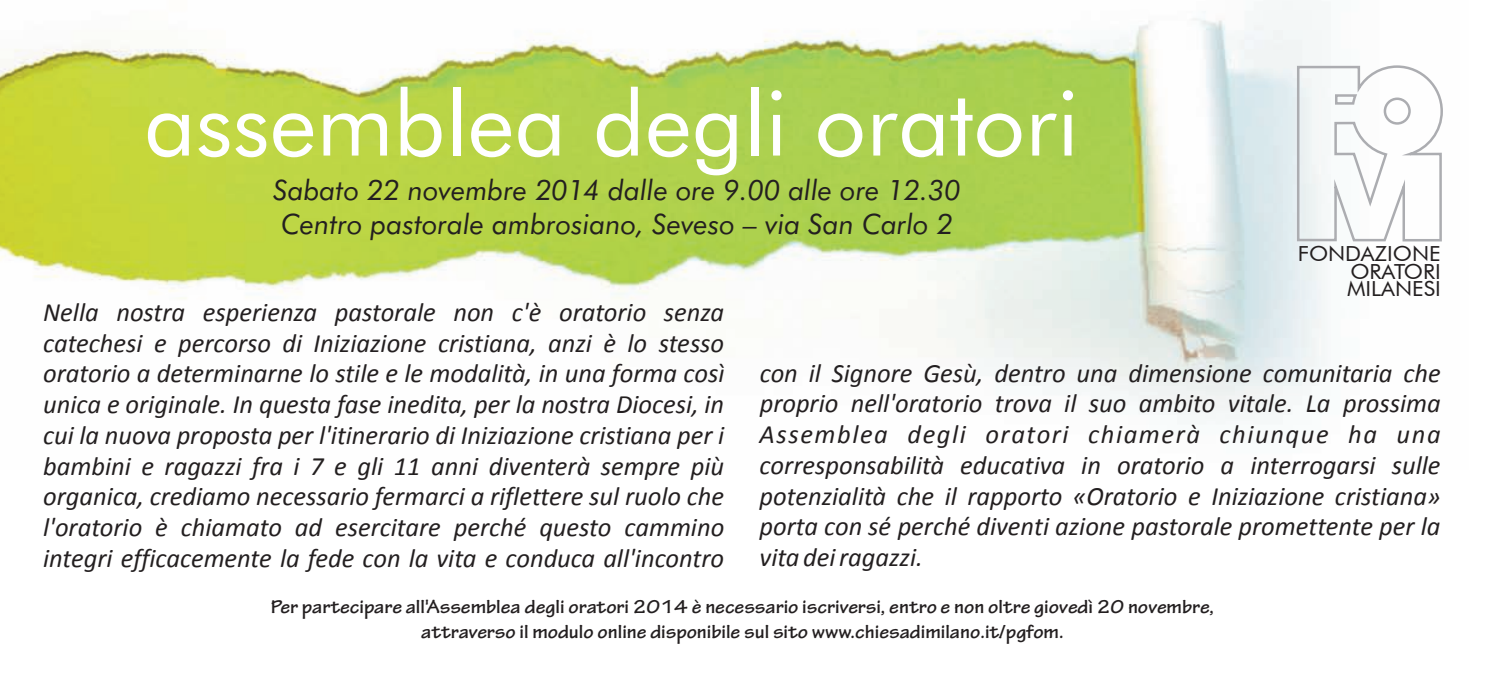
<style>
.page{position:relative;width:1489px;height:674px;background:#fff}
.page>*{position:absolute;margin:0;border:0;box-sizing:border-box;transform-origin:0 0}
.t1{font:91px "Futura BT";color:#fff}
.t2{font:italic 28px/33.8px "Futura BT";color:#231f20}
.t3{font:italic 26.5px/30.8px "Calibri";color:#231f20;text-align:justify}
.t4{font:italic 26.5px "Calibri";letter-spacing:.06em;color:#231f20}
.t5{font:20.75px/17.5px "Futura BT";color:#231f20;text-align:justify;scale:1.06 1}
.t6{font:700 20px/24.2px "Tekton Pro";color:#231f20;text-align:center;scale:1.05 1}
</style>
<div class="page">
<img style="left:0;top:1px;width:1325px;height:418px">
<svg style="left:1295px;top:64px;width:148px;height:178px"></svg>
<h1 class="t1" style="left:144px;top:68px;width:936px">assemblea degli oratori</h1>
<p class="t2" style="left:273px;top:175px;width:688px">Sabato 22 novembre 2014 dalle ore 9.00 alle ore 12.30<br>Centro pastorale ambrosiano, Seveso – via San Carlo 2</p>
<p class="t5" style="left:1346px;top:245px;width:90px;text-indent:-49px">FONDAZIONE ORATORI MILANESI</p>
<p class="t3" style="left:43px;top:295px;width:682px">Nella nostra esperienza pastorale non c'è oratorio senza catechesi e percorso di Iniziazione cristiana, anzi è lo stesso oratorio a determinarne lo stile e le modalità, in una forma così</p>
<p class="t3" style="left:759px;top:356px;width:682px">con il Signore Gesù, dentro una dimensione comunitaria che</p>
<p class="t3" style="left:43px;top:387px;width:682px">unica e originale. In questa fase inedita, per la nostra Diocesi, in</p>
<p class="t3" style="left:759px;top:387px;width:682px">proprio nell'oratorio trova il suo ambito vitale. La prossima</p>
<p class="t3" style="left:43px;top:418px;width:682px">cui la nuova proposta per l'itinerario di Iniziazione cristiana per i</p>
<p class="t4" style="left:759px;top:416px;width:682px">Assemblea degli oratori chiamerà chiunque ha una</p>
<p class="t3" style="left:43px;top:449px;width:682px">bambini e ragazzi fra i 7 e gli 11 anni diventerà sempre più</p>
<p class="t3" style="left:759px;top:448px;width:682px">corresponsabilità educativa in oratorio a interrogarsi sulle</p>
<p class="t3" style="left:43px;top:480px;width:682px">organica, crediamo necessario fermarci a riflettere sul ruolo che</p>
<p class="t3" style="left:759px;top:479px;width:682px">potenzialità che il rapporto «Oratorio e Iniziazione cristiana»</p>
<p class="t3" style="left:43px;top:510px;width:682px">l'oratorio è chiamato ad esercitare perché questo cammino</p>
<p class="t3" style="left:759px;top:510px;width:682px">porta con sé perché diventi azione pastorale promettente per la</p>
<p class="t3" style="left:43px;top:541px;width:682px">integri efficacemente la fede con la vita e conduca all'incontro</p>
<p class="t3" style="left:759px;top:540px;width:165px">vita dei ragazzi.</p>
<p class="t6" style="left:271px;top:595px;width:900px">Per partecipare all'Assemblea degli oratori 2014 è necessario iscriversi, entro e non oltre giovedì 20 novembre, attraverso il modulo online disponibile sul sito www.chiesadimilano.it/pgfom.</p>
</div>
